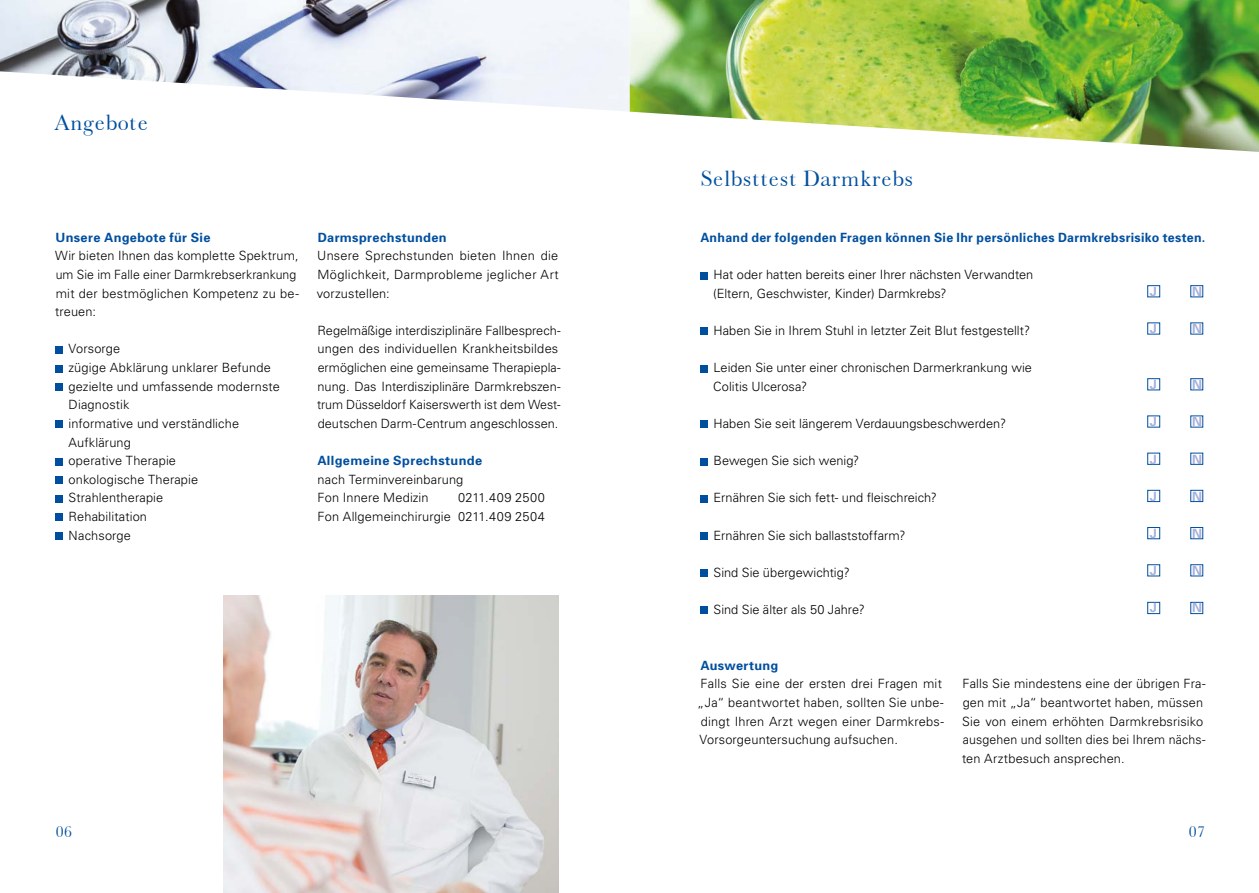
<style>
.page{position:relative;width:1259px;height:893px;background:#fff}
.page>*{position:absolute;margin:0;border:0;box-sizing:border-box;transform-origin:0 0}
.t1{font:22.5px "Baskerville No 2 BT";letter-spacing:.01em;color:#004f9f}
.t2{font:15.75px "Baskerville No 2 BT";color:#004f9f}
.t3{font:300 12.75px/18.6px "Univers";letter-spacing:.01em;color:#000}
.t4{font:700 12.75px "Univers";letter-spacing:.025em;color:#004f9f}
.t5{font:700 12.75px "Univers";color:#a5b0db}
</style>
<div class="page">
<div style="left:701px;top:272px;width:7px;height:7px;background:#004f9f"></div>
<div style="left:701px;top:328px;width:7px;height:7px;background:#004f9f"></div>
<div style="left:701px;top:365px;width:7px;height:7px;background:#004f9f"></div>
<div style="left:701px;top:421px;width:7px;height:7px;background:#004f9f"></div>
<div style="left:701px;top:458px;width:7px;height:7px;background:#004f9f"></div>
<div style="left:701px;top:495px;width:7px;height:7px;background:#004f9f"></div>
<div style="left:701px;top:532px;width:7px;height:7px;background:#004f9f"></div>
<div style="left:701px;top:570px;width:7px;height:7px;background:#004f9f"></div>
<div style="left:701px;top:607px;width:7px;height:7px;background:#004f9f"></div>
<div style="left:1190px;top:285px;width:13px;height:12px;border:1px solid #004f9f"></div>
<div style="left:1190px;top:378px;width:13px;height:12px;border:1px solid #004f9f"></div>
<div style="left:1190px;top:453px;width:13px;height:12px;border:1px solid #004f9f"></div>
<div style="left:1190px;top:490px;width:13px;height:12px;border:1px solid #004f9f"></div>
<div style="left:1190px;top:527px;width:13px;height:12px;border:1px solid #004f9f"></div>
<div style="left:1190px;top:564px;width:13px;height:12px;border:1px solid #004f9f"></div>
<div style="left:1190px;top:602px;width:13px;height:12px;border:1px solid #004f9f"></div>
<div style="left:1147px;top:285px;width:13px;height:12px;border:1px solid #004f9f"></div>
<div style="left:1147px;top:322px;width:13px;height:12px;border:1px solid #004f9f"></div>
<div style="left:1147px;top:378px;width:13px;height:12px;border:1px solid #004f9f"></div>
<div style="left:1147px;top:415px;width:13px;height:12px;border:1px solid #004f9f"></div>
<div style="left:1147px;top:453px;width:13px;height:12px;border:1px solid #004f9f"></div>
<div style="left:1147px;top:490px;width:13px;height:12px;border:1px solid #004f9f"></div>
<div style="left:1147px;top:527px;width:13px;height:12px;border:1px solid #004f9f"></div>
<div style="left:1147px;top:564px;width:13px;height:12px;border:1px solid #004f9f"></div>
<div style="left:1147px;top:602px;width:13px;height:12px;border:1px solid #004f9f"></div>
<img style="left:629px;top:0;width:630px;height:152px">
<img style="left:0;top:0;width:629px;height:111px">
<div style="left:56px;top:346px;width:7px;height:7px;background:#004f9f"></div>
<div style="left:56px;top:365px;width:7px;height:7px;background:#004f9f"></div>
<div style="left:56px;top:384px;width:7px;height:7px;background:#004f9f"></div>
<div style="left:56px;top:421px;width:7px;height:7px;background:#004f9f"></div>
<div style="left:56px;top:458px;width:7px;height:7px;background:#004f9f"></div>
<div style="left:56px;top:477px;width:7px;height:7px;background:#004f9f"></div>
<div style="left:56px;top:495px;width:7px;height:7px;background:#004f9f"></div>
<div style="left:56px;top:514px;width:7px;height:7px;background:#004f9f"></div>
<div style="left:56px;top:532px;width:7px;height:7px;background:#004f9f"></div>
<img style="left:223px;top:595px;width:335px;height:298px">
<h1 class="t1" style="left:55px;top:109px;width:95px">Angebote</h1>
<p class="t4" style="left:56px;top:229px;width:156px">Unsere Angebote für Sie</p>
<p class="t3" style="left:55px;top:246px;width:245px">Wir bieten Ihnen das komplette Spektrum, um Sie im Falle einer Darmkrebserkrankung mit der bestmöglichen Kompetenz zu be&shy;treuen:</p>
<p class="t3" style="left:69px;top:339px;width:213px">Vorsorge<br>zügige Abklärung unklarer Befunde gezielte und umfassende modernste<br>Diagnostik<br>informative und verständliche<br>Aufklärung<br>operative Therapie<br>onkologische Therapie<br>Strahlentherapie<br>Rehabilitation<br>Nachsorge</p>
<p class="t4" style="left:318px;top:229px;width:130px">Darmsprechstunden</p>
<p class="t3" style="left:317px;top:246px;width:243px;text-align:justify">Unsere Sprechstunden bieten Ihnen die Möglichkeit, Darmprobleme jeglicher Art vorzustellen:</p>
<p class="t3" style="left:317px;top:321px;width:245px">Regelmäßige interdisziplinäre Fallbesprech&shy;ungen des individuellen Krankheitsbildes ermöglichen eine gemeinsame Therapiepla&shy;nung. Das Interdisziplinäre Darmkrebszen&shy;trum Düsseldorf Kaiserswerth ist dem West&shy;deutschen Darm-Centrum angeschlossen.</p>
<p class="t4" style="left:317px;top:452px;width:166px">Allgemeine Sprechstunde</p>
<p class="t3" style="left:317px;top:469px;width:147px">nach Terminvereinbarung<br>Fon Innere Medizin</p>
<p class="t3" style="left:317px;top:488px;width:229px;text-align:right">0211.409 2500<br>Fon Allgemeinchirurgie 0211.409 2504</p>
<p class="t2" style="left:56px;top:822px;width:18px">06</p>
<h1 class="t1" style="left:701px;top:164px;width:214px">Selbsttest Darmkrebs</h1>
<p class="t4" style="left:700px;top:229px;width:506px">Anhand der folgenden Fragen können Sie Ihr persönliches Darmkrebsrisiko testen.</p>
<p class="t3" style="left:713px;top:265px;width:322px">Hat oder hatten bereits einer Ihrer nächsten Verwandten (Eltern, Geschwister, Kinder) Darmkrebs?</p>
<p class="t3" style="left:713px;top:321px;width:318px">Haben Sie in Ihrem Stuhl in letzter Zeit Blut festgestellt?</p>
<p class="t3" style="left:713px;top:358px;width:320px">Leiden Sie unter einer chronischen Darmerkrankung wie<br>Colitis Ulcerosa?</p>
<p class="t3" style="left:713px;top:414px;width:294px">Haben Sie seit längerem Verdauungsbeschwerden?</p>
<p class="t3" style="left:713px;top:451px;width:147px">Bewegen Sie sich wenig?</p>
<p class="t3" style="left:713px;top:488px;width:225px">Ernähren Sie sich fett- und fleischreich?</p>
<p class="t3" style="left:713px;top:525px;width:194px">Ernähren Sie sich ballaststoffarm?</p>
<p class="t3" style="left:713px;top:563px;width:138px">Sind Sie übergewichtig?</p>
<p class="t3" style="left:713px;top:600px;width:153px">Sind Sie älter als 50 Jahre?</p>
<p class="t5" style="left:1192px;top:283px;width:11px">N</p>
<p class="t5" style="left:1192px;top:321px;width:11px">N</p>
<p class="t5" style="left:1149px;top:283px;width:9px">J</p>
<p class="t5" style="left:1149px;top:321px;width:9px">J</p>
<p class="t5" style="left:1192px;top:376px;width:11px">N</p>
<p class="t5" style="left:1192px;top:414px;width:11px">N</p>
<p class="t5" style="left:1192px;top:451px;width:11px">N</p>
<p class="t5" style="left:1192px;top:488px;width:11px">N</p>
<p class="t5" style="left:1192px;top:525px;width:11px">N</p>
<p class="t5" style="left:1192px;top:562px;width:11px">N</p>
<p class="t5" style="left:1192px;top:600px;width:11px">N</p>
<p class="t5" style="left:1149px;top:376px;width:9px">J</p>
<p class="t5" style="left:1149px;top:414px;width:9px">J</p>
<p class="t5" style="left:1149px;top:451px;width:9px">J</p>
<p class="t5" style="left:1149px;top:488px;width:9px">J</p>
<p class="t5" style="left:1149px;top:525px;width:9px">J</p>
<p class="t5" style="left:1149px;top:562px;width:9px">J</p>
<p class="t5" style="left:1149px;top:600px;width:9px">J</p>
<p class="t4" style="left:700px;top:657px;width:79px">Auswertung</p>
<p class="t3" style="left:697px;top:674px;width:248px">Falls Sie eine der ersten drei Fragen mit „Ja“ beantwortet haben, sollten Sie unbe&shy;dingt Ihren Arzt wegen einer Darmkrebs-Vorsorgeuntersuchung aufsuchen.</p>
<p class="t3" style="left:962px;top:674px;width:245px">Falls Sie mindestens eine der übrigen Fra&shy;gen mit „Ja“ beantwortet haben, müssen Sie von einem erhöhten Darmkrebsrisiko ausgehen und sollten dies bei Ihrem nächs&shy;ten Arztbesuch ansprechen.</p>
<p class="t2" style="left:1188px;top:822px;width:18px">07</p>
</div>
